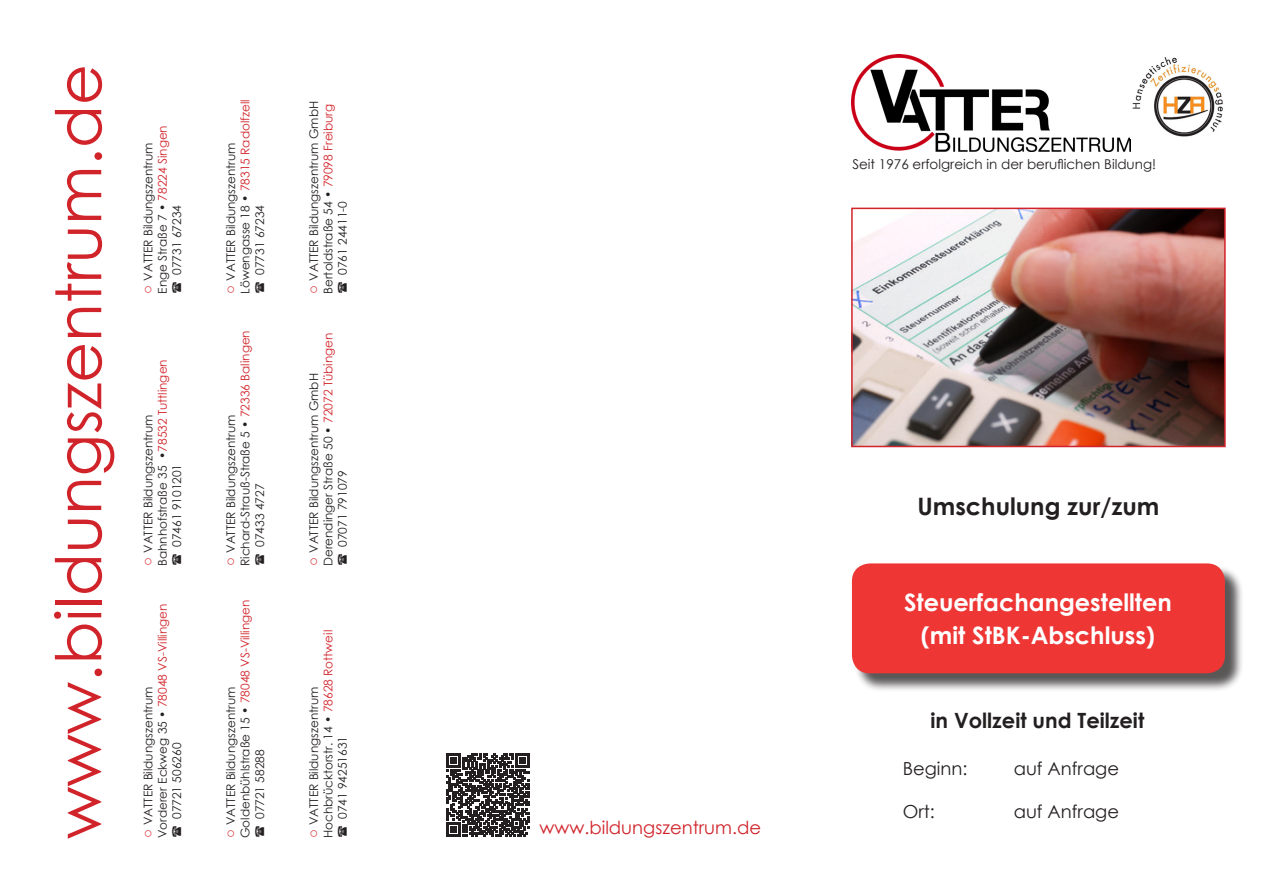
<style>
.page{position:relative;width:1263px;height:893px;background:#fff}
.page>*{position:absolute;margin:0;border:0;box-sizing:border-box;transform-origin:0 0}
.t1{font:63px "Century Gothic";color:#d1232a}
.t2{font:700 24px "Century Gothic";color:#fff}
.t3{font:700 24px "Century Gothic";color:#231f20}
.t4{font:700 21px "Century Gothic";color:#231f20}
.t5{font:18px "Century Gothic";color:#231f20}
.t6{font:18px "Century Gothic";color:#d1232a}
.t7{font:13.5px "Century Gothic";color:#231f20}
.t8{font:12px/14.4px "Century Gothic";color:#231f20}
.t9{font:12px "Century Gothic";color:#d1232a}
.s1{color:#d1232a}
.s2{font-size:15px;color:#d1232a}
.s3{color:#231f20}
</style>
<div class="page">
<img style="left:854px;top:211px;width:369px;height:233px">
<div style="left:851px;top:208px;width:375px;height:239px;border:2px solid #d1232a"></div>
<div style="left:854px;top:566px;width:390px;height:126px;background:#231f20;opacity:.75"></div>
<div style="left:852px;top:563px;width:373px;height:110px;background:#ee3635;border-radius:18px"></div>
<img style="left:852px;top:55px;width:278px;height:96px">
<img style="left:1132px;top:57px;width:91px;height:80px">
<svg style="left:447px;top:753px;width:83px;height:83px"></svg>
<p class="t1" style="left:34px;top:839px;width:776px;rotate:-90deg">www.bildungszentrum.de</p>
<p class="t8" style="left:155px;top:294px;width:170px;rotate:-90deg">Enge Straße 7 • <span class="s1">78224 Singen</span></p>
<p class="t8" style="left:141px;top:294px;width:153px;rotate:-90deg"><span class="s2">○</span> VATTER Bildungszentrum</p>
<p class="t8" style="left:169px;top:275px;width:71px;rotate:-90deg">07731 67234</p>
<p class="t8" style="left:155px;top:566px;width:208px;rotate:-90deg">Bahnhofstraße 35 •<span class="s1">78532 Tuttlingen</span></p>
<p class="t8" style="left:141px;top:566px;width:153px;rotate:-90deg"><span class="s2">○</span> VATTER Bildungszentrum</p>
<p class="t8" style="left:169px;top:547px;width:85px;rotate:-90deg">07461 9101201</p>
<p class="t8" style="left:155px;top:819px;width:217px;text-indent:-19px;rotate:-90deg">Vorderer Eckweg 35 • <span class="s1">78048 VS-Villingen<br></span>07721 506260</p>
<p class="t8" style="left:141px;top:838px;width:153px;rotate:-90deg"><span class="s2">○</span> VATTER Bildungszentrum</p>
<p class="t9" style="left:237px;top:294px;width:196px;rotate:-90deg"><span class="s3">Löwengasse 18 •</span> 78315 Radolfzell</p>
<p class="t8" style="left:223px;top:294px;width:153px;rotate:-90deg"><span class="s2">○</span> VATTER Bildungszentrum</p>
<p class="t8" style="left:252px;top:275px;width:71px;rotate:-90deg">07731 67234</p>
<p class="t8" style="left:238px;top:566px;width:237px;rotate:-90deg">Richard-Strauß-Straße 5 • <span class="s1">72336 Balingen</span></p>
<p class="t8" style="left:223px;top:566px;width:153px;rotate:-90deg"><span class="s2">○</span> VATTER Bildungszentrum</p>
<p class="t8" style="left:252px;top:547px;width:65px;rotate:-90deg">07433 4727</p>
<p class="t8" style="left:238px;top:838px;width:240px;rotate:-90deg">Goldenbühlstraße 15 • <span class="s1">78048 VS-Villingen</span></p>
<p class="t8" style="left:223px;top:838px;width:153px;rotate:-90deg"><span class="s2">○</span> VATTER Bildungszentrum</p>
<p class="t8" style="left:252px;top:819px;width:71px;rotate:-90deg">07721 58288</p>
<p class="t8" style="left:306px;top:294px;width:194px;rotate:-90deg"><span class="s2">○</span> VATTER Bildungszentrum GmbH</p>
<p class="t8" style="left:321px;top:294px;width:191px;rotate:-90deg">Bertoldstraße 54 • <span class="s1">79098 Freiburg</span></p>
<p class="t8" style="left:335px;top:275px;width:75px;rotate:-90deg">0761 24411-0</p>
<p class="t8" style="left:321px;top:566px;width:235px;rotate:-90deg">Derendinger Straße 50 • <span class="s1">72072 Tübingen</span></p>
<p class="t8" style="left:306px;top:566px;width:194px;rotate:-90deg"><span class="s2">○</span> VATTER Bildungszentrum GmbH</p>
<p class="t8" style="left:335px;top:547px;width:78px;rotate:-90deg">07071 791079</p>
<p class="t8" style="left:321px;top:838px;width:210px;rotate:-90deg">Hochbrücktorstr. 14 • <span class="s1">78628 Rottweil</span></p>
<p class="t8" style="left:306px;top:838px;width:153px;rotate:-90deg"><span class="s2">○</span> VATTER Bildungszentrum</p>
<p class="t8" style="left:335px;top:819px;width:85px;rotate:-90deg">0741 94251631</p>
<p class="t7" style="left:852px;top:154px;width:305px">Seit 1976 erfolgreich in der beruflichen Bildung!</p>
<p class="t6" style="left:540px;top:815px;width:223px">www.bildungszentrum.de</p>
<p class="t3" style="left:917px;top:488px;width:243px">Umschulung zur/zum</p>
<p class="t2" style="left:904px;top:584px;width:269px">Steuerfachangestellten</p>
<p class="t2" style="left:921px;top:617px;width:236px">(mit StBK-Abschluss)</p>
<p class="t4" style="left:930px;top:704px;width:215px">in Vollzeit und Teilzeit</p>
<p class="t5" style="left:903px;top:755px;width:66px">Beginn:</p>
<p class="t5" style="left:1014px;top:755px;width:107px">auf Anfrage</p>
<p class="t5" style="left:903px;top:799px;width:34px">Ort:</p>
<p class="t5" style="left:1014px;top:799px;width:107px">auf Anfrage</p>
</div>
